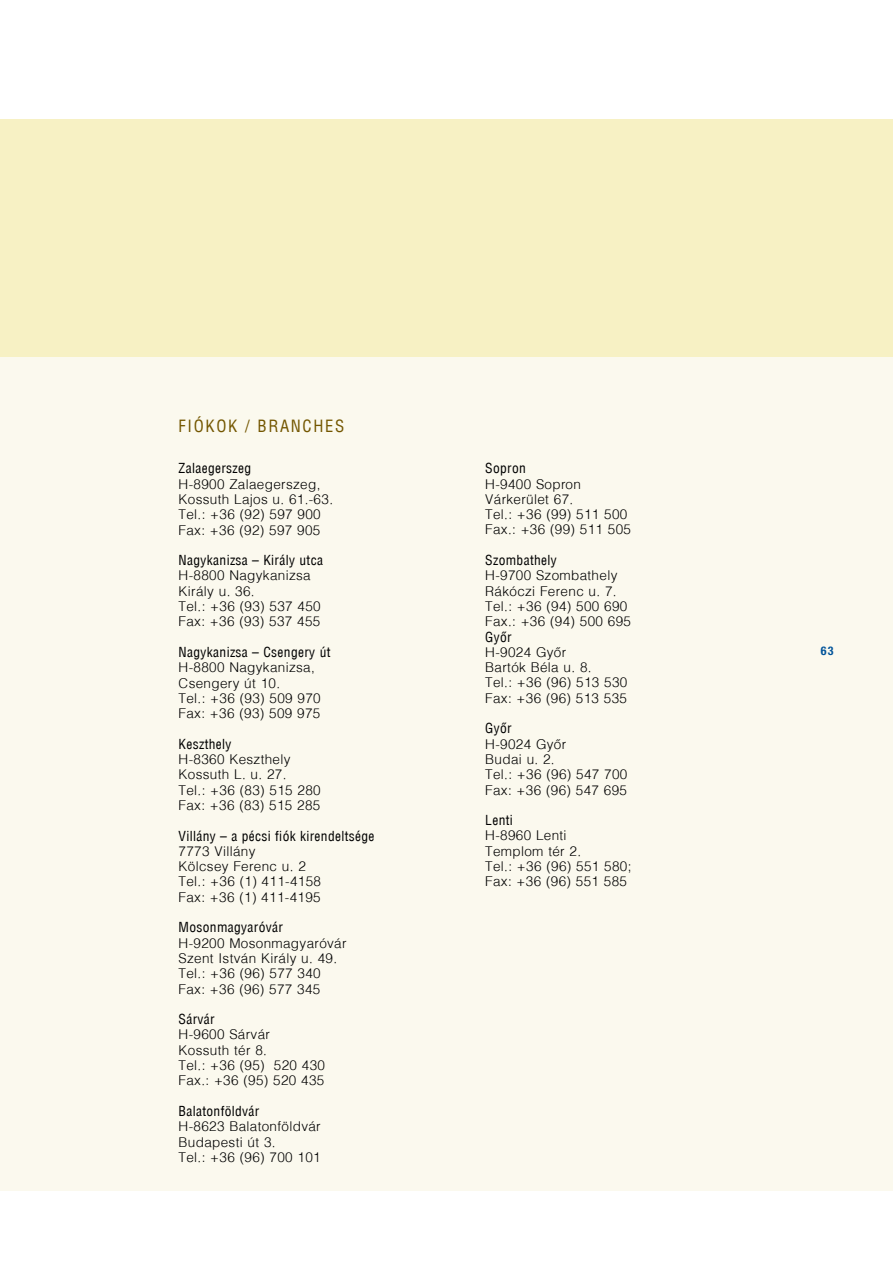
<style>
.page{position:relative;width:893px;height:1263px;background:#fff}
.page>*{position:absolute;margin:0;border:0;box-sizing:border-box;transform-origin:0 0}
.t1{font:condensed 16.5px "H Helvetica";letter-spacing:.1em;color:#735600}
.t2{font:300 13.5px/15.3px "H Helvetica";letter-spacing:.025em;color:#000}
.t3{font:condensed 13.5px "H Helvetica";letter-spacing:.025em;color:#000}
.t4{font:700 condensed 12px "Helvetica Neue";color:#005399}
</style>
<div class="page">
<div style="left:0;top:119px;width:893px;height:238px;background:#f7f1c4"></div>
<div style="left:0;top:357px;width:893px;height:834px;background:#fbf9ee"></div>
<p class="t1" style="left:178px;top:414px;width:11px">FIÓKOK</p>
<p class="t1" style="left:245px;top:414px;width:101px">/ Branches</p>
<p class="t3" style="left:179px;top:460px;width:74px">Zalaegerszeg</p>
<p class="t2" style="left:179px;top:476px;width:156px">H-8900 Zalaegerszeg,<br>Kossuth Lajos u. 61.-63.<br>Tel.: +36 (92) 597 900<br>Fax: +36 (92) 597 905</p>
<p class="t3" style="left:179px;top:552px;width:146px">Nagykanizsa – Király utca</p>
<p class="t2" style="left:179px;top:568px;width:144px">H-8800 Nagykanizsa<br>Király u. 36.<br>Tel.: +36 (93) 537 450<br>Fax: +36 (93) 537 455</p>
<p class="t3" style="left:179px;top:644px;width:153px">Nagykanizsa – Csengery út</p>
<p class="t2" style="left:179px;top:659px;width:144px">H-8800 Nagykanizsa,<br>Csengery út 10.<br>Tel.: +36 (93) 509 970<br>Fax: +36 (93) 509 975</p>
<p class="t3" style="left:179px;top:735px;width:54px">Keszthely</p>
<p class="t2" style="left:179px;top:751px;width:144px">H-8360 Keszthely<br>Kossuth L. u. 27.<br>Tel.: +36 (83) 515 280<br>Fax: +36 (83) 515 285</p>
<p class="t3" style="left:179px;top:827px;width:198px">Villány – a pécsi fiók kirendeltsége</p>
<p class="t2" style="left:179px;top:843px;width:144px">7773 Villány<br>Kölcsey Ferenc u. 2<br>Tel.: +36 (1) 411-4158<br>Fax: +36 (1) 411-4195</p>
<p class="t3" style="left:179px;top:919px;width:106px">Mosonmagyaróvár</p>
<p class="t2" style="left:179px;top:935px;width:170px">H-9200 Mosonmagyaróvár<br>Szent István Király u. 49.<br>Tel.: +36 (96) 577 340<br>Fax: +36 (96) 577 345</p>
<p class="t3" style="left:179px;top:1011px;width:38px">Sárvár</p>
<p class="t2" style="left:179px;top:1027px;width:148px">H-9600 Sárvár<br>Kossuth tér 8.<br>Tel.: +36 (95) 520 430<br>Fax.: +36 (95) 520 435</p>
<p class="t3" style="left:179px;top:1102px;width:82px">Balatonföldvár</p>
<p class="t2" style="left:179px;top:1118px;width:144px">H-8623 Balatonföldvár<br>Budapesti út 3.<br>Tel.: +36 (96) 700 101</p>
<p class="t3" style="left:485px;top:460px;width:42px">Sopron</p>
<p class="t2" style="left:485px;top:476px;width:147px">H-9400 Sopron<br>Várkerület 67.<br>Tel.: +36 (99) 511 500<br>Fax.: +36 (99) 511 505</p>
<p class="t3" style="left:485px;top:552px;width:73px">Szombathely</p>
<p class="t2" style="left:485px;top:567px;width:147px">H-9700 Szombathely<br>Rákóczi Ferenc u. 7.<br>Tel.: +36 (94) 500 690<br>Fax.: +36 (94) 500 695</p>
<p class="t3" style="left:485px;top:628px;width:28px">Gyõr</p>
<p class="t2" style="left:485px;top:644px;width:144px">H-9024 Gyõr<br>Bartók Béla u. 8.<br>Tel.: +36 (96) 513 530<br>Fax: +36 (96) 513 535</p>
<p class="t3" style="left:485px;top:720px;width:28px">Gyõr</p>
<p class="t2" style="left:485px;top:736px;width:144px">H-9024 Gyõr<br>Budai u. 2.<br>Tel.: +36 (96) 547 700<br>Fax: +36 (96) 547 695</p>
<p class="t3" style="left:485px;top:812px;width:29px">Lenti</p>
<p class="t2" style="left:485px;top:828px;width:148px">H-8960 Lenti<br>Templom tér 2.<br>Tel.: +36 (96) 551 580;<br>Fax: +36 (96) 551 585</p>
<p class="t4" style="left:821px;top:643px;width:14px">63</p>
</div>
